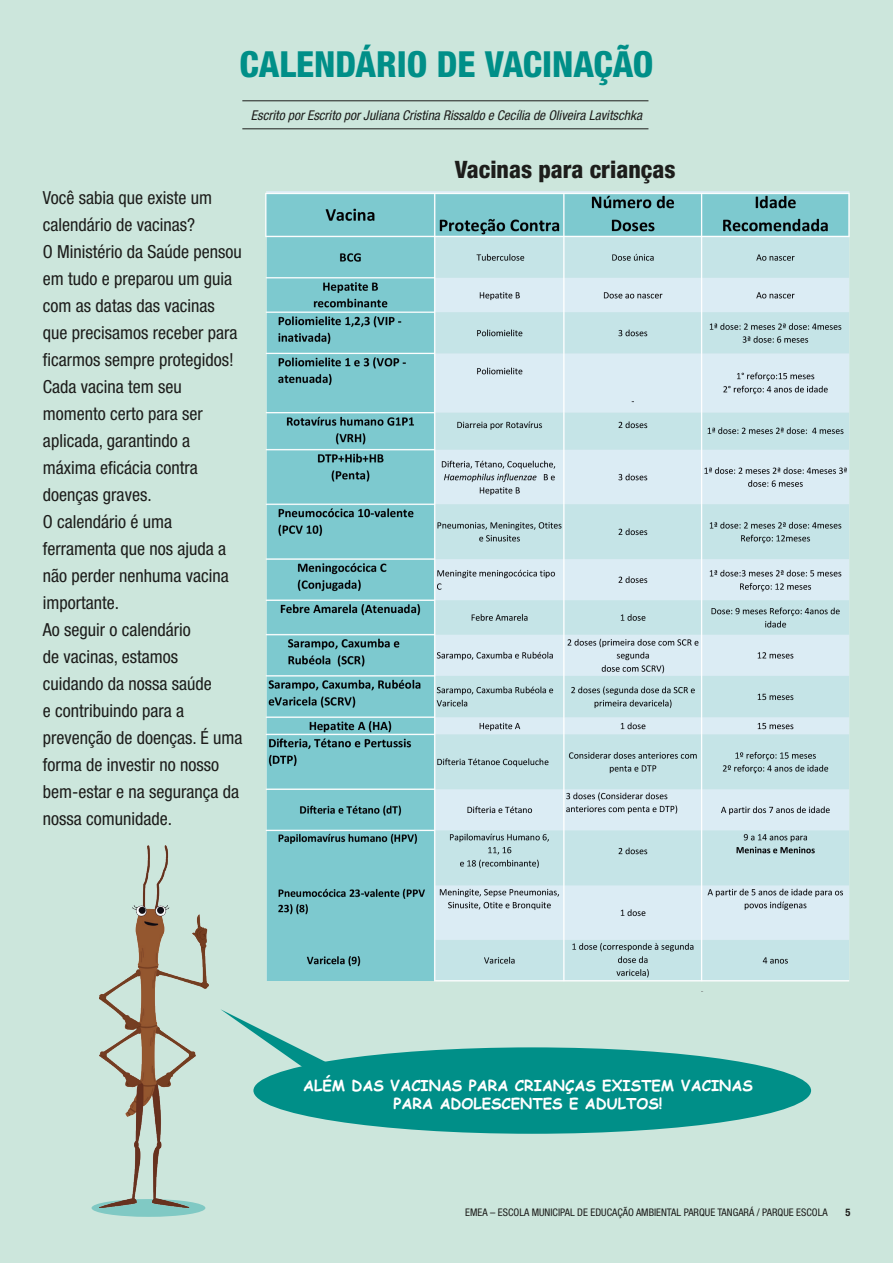
<style>
.page{position:relative;width:893px;height:1263px;background:#cce6dc}
.page>*{position:absolute;margin:0;border:0;box-sizing:border-box;transform-origin:0 0}
.Titulo_1{font:800 condensed 36px "Helvetica Neue LT Std";color:#008f88}
.Titulo_1-2{font:800 condensed 24px "Helvetica Neue LT Std";color:#1d1d1b}
.Texto{font:condensed 18px/27px "Helvetica Neue LT Std";color:#1d1d1b}
.Titulo_1-3{font:700 15px/18px "Comic Sans MS";color:#fff;text-align:center}
.Legendas{font:italic condensed 13.5px "Helvetica Neue LT Std";color:#1d1d1b}
.t1{font:condensed 10.5px "Helvetica Neue LT Std";color:#1d1d1b}
.t2{font:700 condensed 10.5px "Helvetica Neue LT Std";color:#1d1d1b}
</style>
<div class="page">
<hr style="left:242px;top:100px;width:406px;height:1px;background:#1d1d1b">
<hr style="left:242px;top:128px;width:406px;height:1px;background:#1d1d1b">
<div style="left:253px;top:1047px;width:558px;height:87px;background:#008f88;border-radius:50%"></div>
<img style="left:265px;top:191px;width:585px;height:801px">
<div style="left:92px;top:1199px;width:113px;height:18px;background:#80c9c4;border-radius:50%"></div>
<img style="left:99px;top:846px;width:110px;height:362px">
<svg style="left:221px;top:1009px;width:113px;height:69px"></svg>
<p class="Titulo_1" style="left:239px;top:42px;width:416px">CALENDÁRIO DE VACINAÇÃO</p>
<p class="Legendas" style="left:251px;top:107px;width:393px">Escrito por Escrito por Juliana Cristina Rissaldo e Cecília de Oliveira Lavitschka</p>
<p class="Texto" style="left:43px;top:184px;width:171px">Você sabia que existe um calendário de vacinas?</p>
<p class="Texto" style="left:43px;top:238px;width:200px">O Ministério da Saúde pensou em tudo e preparou um guia com as datas das vacinas que precisamos receber para ficarmos sempre protegidos!</p>
<p class="Texto" style="left:43px;top:373px;width:161px">Cada vacina tem seu momento certo para ser aplicada, garantindo a máxima eficácia contra doenças graves.</p>
<p class="Texto" style="left:43px;top:508px;width:187px">O calendário é uma ferramenta que nos ajuda a não perder nenhuma vacina importante.</p>
<p class="Texto" style="left:43px;top:616px;width:201px">Ao seguir o calendário<br>de vacinas, estamos cuidando da nossa saúde<br>e contribuindo para a prevenção de doenças. É uma forma de investir no nosso bem-estar e na segurança da nossa comunidade.</p>
<p class="Titulo_1-2" style="left:455px;top:155px;width:222px">Vacinas para crianças</p>
<p class="Titulo_1-3" style="left:303px;top:1075px;width:451px">ALÉM DAS VACINAS PARA CRIANÇAS EXISTEM VACINAS<br>PARA ADOLESCENTES E ADULTOS!</p>
<p class="t1" style="left:465px;top:1206px;width:364px">EMEA – ESCOLA MUNICIPAL DE EDUCAÇÃO AMBIENTAL PARQUE TANGARÁ / PARQUE ESCOLA</p>
<p class="t2" style="left:845px;top:1206px;width:7px">5</p>
</div>
